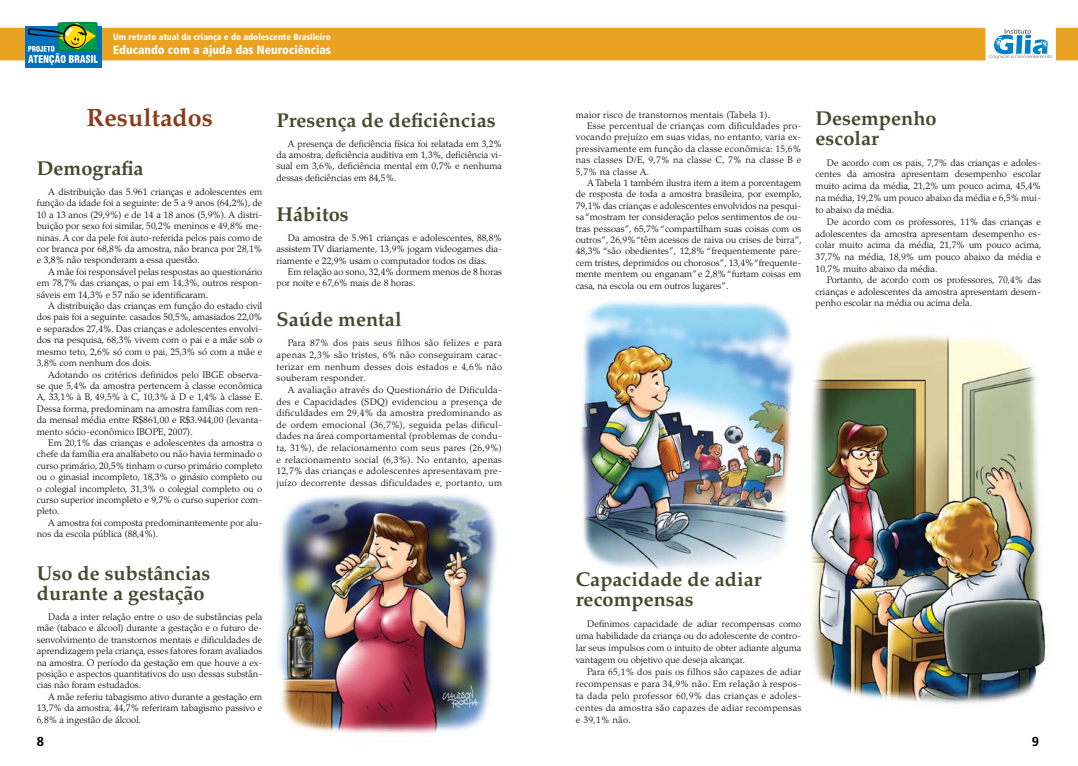
<style>
.page{position:relative;width:1078px;height:766px;background:#fff}
.page>*{position:absolute;margin:0;border:0;box-sizing:border-box;transform-origin:0 0}
.t1{font:700 25px "Palatino";color:#893d1e}
.t2{font:700 20px/20px "Palatino";color:#46492f}
.t3{font:700 13px "Frutiger";color:#000}
.t4{font:900 condensed 11.9px "Frutiger";color:#fff}
.t5{font:300 9.5px/11.4px "Palatino";color:#000;text-align:justify}
.t6{font:300 9.5px "Palatino";letter-spacing:.025em;color:#000}
.t7{font:900 condensed 8.8px "Frutiger";color:#fff}
</style>
<div class="page">
<img style="left:811px;top:335px;width:235px;height:369px">
<img style="left:580px;top:301px;width:214px;height:269px">
<img style="left:278px;top:494px;width:220px;height:240px">
<div style="left:0;top:28px;width:1077px;height:32px;background:#eaa222"></div>
<div style="left:25px;top:26px;width:76px;height:42px;background:#0071bc"></div>
<svg style="left:28px;top:22px;width:70px;height:43px"></svg>
<svg style="left:989px;top:29px;width:62px;height:30px"></svg>
<p class="t7" style="left:113px;top:32px;width:219px">Um retrato atual da criança e do adolescente Brasileiro</p>
<p class="t4" style="left:113px;top:42px;width:219px">Educando com a ajuda das Neurociências</p>
<h1 class="t1" style="left:86px;top:102px;width:128px">Resultados</h1>
<h2 class="t2" style="left:276px;top:110px;width:220px">Presença de deficiências</h2>
<p class="t5" style="left:276px;top:138px;width:227px;text-indent:11px">A presença de deficiência física foi relatada em 3,2% da amostra, deficiência auditiva em 1,3%, deficiência vi&shy;sual em 3,6%, deficiência mental em 0,7% e nenhuma dessas deficiências em 84,5%.</p>
<h2 class="t2" style="left:276px;top:204px;width:74px">Hábitos</h2>
<p class="t5" style="left:276px;top:232px;width:227px;text-indent:11px">Da amostra de 5.961 crianças e adolescentes, 88,8% assistem TV diariamente, 13,9% jogam videogames dia&shy;riamente e 22,9% usam o computador todos os dias.</p>
<p class="t5" style="left:276px;top:266px;width:227px;text-indent:11px">Em relação ao sono, 32,4% dormem menos de 8 horas por noite e 67,6% mais de 8 horas.</p>
<h2 class="t2" style="left:276px;top:310px;width:126px">Saúde mental</h2>
<p class="t5" style="left:276px;top:337px;width:227px;text-indent:11px">Para 87% dos pais seus filhos são felizes e para apenas 2,3% são tristes, 6% não conseguiram carac&shy;terizar em nenhum desses dois estados e 4,6% não souberam responder.</p>
<p class="t5" style="left:276px;top:384px;width:227px;text-indent:11px">A avaliação através do Questionário de Dificulda&shy;des e Capacidades (SDQ) evidenciou a presença de dificuldades em 29,4% da amostra predominando as de ordem emocional (36,7%), seguida pelas dificul&shy;dades na área comportamental (problemas de condu&shy;ta, 31%), de relacionamento com seus pares (26,9%) e relacionamento social (6,3%). No entanto, apenas 12,7% das crianças e adolescentes apresentavam pre&shy;juízo decorrente dessas dificuldades e, portanto, um</p>
<h2 class="t2" style="left:37px;top:158px;width:108px">Demografia</h2>
<p class="t5" style="left:37px;top:186px;width:227px;text-indent:11px">A distribuição das 5.961 crianças e adolescentes em função da idade foi a seguinte: de 5 a 9 anos (64,2%), de 10 a 13 anos (29,9%) e de 14 a 18 anos (5,9%). A distri&shy;buição por sexo foi similar, 50,2% meninos e 49,8% me&shy;ninas. A cor da pele foi auto-referida pelos pais como de cor branca por 68,8% da amostra, não branca por 28,1% e 3,8% não responderam a essa questão.</p>
<p class="t5" style="left:37px;top:266px;width:227px;text-indent:11px">A mãe foi responsável pelas respostas ao questionário em 78,7% das crianças, o pai em 14,3%, outros respon&shy;sáveis em 14,3% e 57 não se identificaram.</p>
<p class="t5" style="left:37px;top:300px;width:227px;text-indent:11px">A distribuição das crianças em função do estado civil dos pais foi a seguinte: casados 50,5%, amasiados 22,0% e separados 27,4%. Das crianças e adolescentes envolvi&shy;dos na pesquisa, 68,3% vivem com o pai e a mãe sob o mesmo teto, 2,6% só com o pai, 25,3% só com a mãe e 3,8% com nenhum dos dois.</p>
<p class="t5" style="left:37px;top:368px;width:227px;text-indent:11px">Adotando os critérios definidos pelo IBGE observa&shy;se que 5,4% da amostra pertencem à classe econômica A, 33,1% à B, 49,5% à C, 10,3% à D e 1,4% à classe E.<br>Dessa forma, predominam na amostra famílias com ren&shy;da mensal média entre R$861,00 e R$3.944,00 (levanta&shy;mento sócio-econômico IBOPE, 2007).</p>
<p class="t5" style="left:37px;top:437px;width:227px;text-indent:11px">Em 20,1% das crianças e adolescentes da amostra o chefe da família era analfabeto ou não havia terminado o curso primário, 20,5% tinham o curso primário completo ou o ginasial incompleto, 18,3% o ginásio completo ou o colegial incompleto, 31,3% o colegial completo ou o curso superior incompleto e 9,7% o curso superior com&shy;pleto.</p>
<p class="t5" style="left:37px;top:517px;width:227px;text-indent:11px">A amostra foi composta predominantemente por alu&shy;nos da escola pública (88,4%).</p>
<h2 class="t2" style="left:37px;top:563px;width:175px">Uso de substâncias durante a gestação</h2>
<p class="t5" style="left:37px;top:611px;width:227px;text-indent:11px">Dada a inter relação entre o uso de substâncias pela mãe (tabaco e álcool) durante a gestação e o futuro de&shy;senvolvimento de transtornos mentais e dificuldades de aprendizagem pela criança, esses fatores foram avaliados na amostra. O período da gestação em que houve a ex&shy;posição e aspectos quantitativos do uso dessas substân&shy;cias não foram estudados.</p>
<p class="t5" style="left:37px;top:691px;width:227px;text-indent:11px">A mãe referiu tabagismo ativo durante a gestação em 13,7% da amostra, 44,7% referiram tabagismo passivo e 6,8% a ingestão de álcool.</p>
<p class="t6" style="left:575px;top:109px;width:196px">maior risco de transtornos mentais (Tabela 1).</p>
<p class="t6" style="left:587px;top:120px;width:216px">Esse percentual de crianças com dificuldades pro-</p>
<p class="t6" style="left:575px;top:132px;width:227px">vocando prejuízo em suas vidas, no entanto, varia ex-</p>
<p class="t6" style="left:575px;top:143px;width:227px">pressivamente em função da classe econômica: 15,6%</p>
<p class="t6" style="left:575px;top:154px;width:227px">nas classes D/E, 9,7% na classe C, 7% na classe B e</p>
<p class="t6" style="left:575px;top:166px;width:75px">5,7% na classe A.</p>
<p class="t5" style="left:587px;top:177px;width:215px">A Tabela 1 também ilustra item a item a porcentagem</p>
<p class="t5" style="left:575px;top:188px;width:227px">de resposta de toda a amostra brasileira, por exemplo,</p>
<p class="t5" style="left:575px;top:200px;width:227px">79,1% das crianças e adolescentes envolvidos na pesqui-</p>
<p class="t5" style="left:575px;top:211px;width:227px">sa “mostram ter consideração pelos sentimentos de ou-</p>
<p class="t5" style="left:575px;top:223px;width:227px">tras pessoas”, 65,7% “compartilham suas coisas com os</p>
<p class="t5" style="left:575px;top:234px;width:227px">outros”, 26,9% “têm acessos de raiva ou crises de birra”,</p>
<p class="t5" style="left:575px;top:245px;width:227px">48,3% “são obedientes”, 12,8% “frequentemente pare-</p>
<p class="t5" style="left:575px;top:257px;width:227px">cem tristes, deprimidos ou chorosos”, 13,4% “frequente-</p>
<p class="t5" style="left:575px;top:268px;width:227px">mente mentem ou enganam” e 2,8% “furtam coisas em</p>
<p class="t5" style="left:575px;top:280px;width:154px">casa, na escola ou em outros lugares”.</p>
<h2 class="t2" style="left:815px;top:109px;width:123px">Desempenho escolar</h2>
<p class="t5" style="left:815px;top:157px;width:227px;line-height:11.8px;text-indent:11px">De acordo com os pais, 7,7% das crianças e adoles&shy;centes da amostra apresentam desempenho escolar muito acima da média, 21,2% um pouco acima, 45,4% na média, 19,2% um pouco abaixo da média e 6,5% mui&shy;to abaixo da média.</p>
<p class="t5" style="left:815px;top:216px;width:227px;line-height:11.8px;text-indent:11px">De acordo com os professores, 11% das crianças e adolescentes da amostra apresentam desempenho es&shy;colar muito acima da média, 21,7% um pouco acima, 37,7% na média, 18,9% um pouco abaixo da média e 10,7% muito abaixo da média.</p>
<p class="t5" style="left:815px;top:274px;width:227px;text-indent:11px">Portanto, de acordo com os professores, 70,4% das crianças e adolescentes da amostra apresentam desem&shy;penho escolar na média ou acima dela.</p>
<h2 class="t2" style="left:575px;top:569px;width:187px">Capacidade de adiar recompensas</h2>
<p class="t5" style="left:575px;top:617px;width:227px;line-height:12px;text-indent:11px">Definimos capacidade de adiar recompensas como uma habilidade da criança ou do adolescente de contro&shy;lar seus impulsos com o intuito de obter adiante alguma vantagem ou objetivo que deseja alcançar.</p>
<p class="t5" style="left:575px;top:665px;width:227px;line-height:12px;text-indent:11px">Para 65,1% dos pais os filhos são capazes de adiar recompensas e para 34,9% não. Em relação à respos&shy;ta dada pelo professor 60,9% das crianças e adoles&shy;centes da amostra são capazes de adiar recompensas e 39,1% não.</p>
<h3 class="t3" style="left:37px;top:734px;width:9px">8</h3>
<h3 class="t3" style="left:1031px;top:734px;width:9px">9</h3>
</div>
